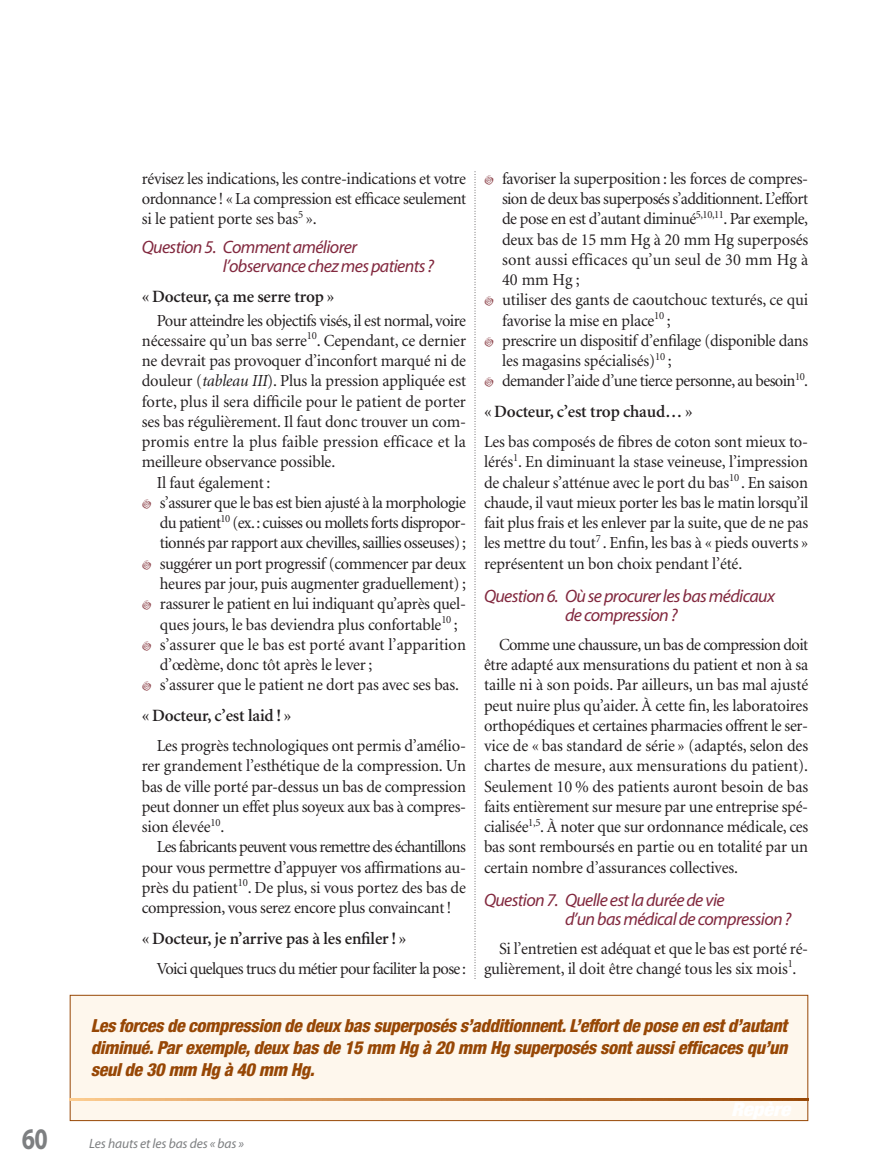
<style>
.page{position:relative;width:878px;height:1175px;background:#fff}
.page>*{position:absolute;margin:0;border:0;box-sizing:border-box;transform-origin:0 0}
.t1{font:700 30px "Myriad";color:#7d7f81;scale:.8 1}
.t2{font:italic 800 condensed 18px/21.8px "Helvetica Neue";letter-spacing:-.02em;color:#974705;text-align:justify}
.t3{font:italic 18px/19.5px "Myriad";letter-spacing:-.035em;color:#82293f}
.t4{font:600 17.25px "Minion";letter-spacing:-.01em;color:#231f20}
.t5{font:16.8px/20.2px "Minion";letter-spacing:-.015em;color:#231f20;text-align:justify}
.t6{font:16.8px "Minion";letter-spacing:-.04em;color:#231f20}
.t7{font:16.8px "Minion";letter-spacing:.01em;color:#231f20}
.t8{font:italic 13.5px "Myriad";letter-spacing:-.01em;color:#7d7f81}
.s1{font-style:italic}
</style>
<div class="page">
<svg style="left:474px;top:172px;width:1px;height:807px"></svg>
<div style="left:70px;top:995px;width:737px;height:125px;background:#fef7ed"></div>
<div style="left:70px;top:994px;width:738px;height:126px;border:1px solid #974705"></div>
<hr style="left:70px;top:1098px;width:2px;height:22px;background:#fdcd90">
<svg style="left:76px;top:1098px;width:17px;height:22px"></svg>
<hr style="left:97px;top:1098px;width:2px;height:22px;background:#f9c78a">
<svg style="left:103px;top:1098px;width:17px;height:22px"></svg>
<hr style="left:124px;top:1098px;width:2px;height:22px;background:#f5c284">
<svg style="left:130px;top:1098px;width:55px;height:22px"></svg>
<hr style="left:189px;top:1098px;width:2px;height:22px;background:#ebb276">
<svg style="left:195px;top:1098px;width:17px;height:22px"></svg>
<hr style="left:216px;top:1098px;width:2px;height:22px;background:#e6ae71">
<svg style="left:222px;top:1098px;width:17px;height:22px"></svg>
<hr style="left:243px;top:1098px;width:2px;height:22px;background:#e3a66b">
<svg style="left:249px;top:1098px;width:55px;height:22px"></svg>
<hr style="left:308px;top:1098px;width:2px;height:22px;background:#d99a5f">
<svg style="left:314px;top:1098px;width:17px;height:22px"></svg>
<hr style="left:335px;top:1098px;width:2px;height:22px;background:#d59559">
<svg style="left:341px;top:1098px;width:17px;height:22px"></svg>
<hr style="left:362px;top:1098px;width:2px;height:22px;background:#d18f53">
<svg style="left:368px;top:1098px;width:55px;height:22px"></svg>
<hr style="left:427px;top:1098px;width:2px;height:22px;background:#c98447">
<svg style="left:433px;top:1098px;width:17px;height:22px"></svg>
<hr style="left:454px;top:1098px;width:2px;height:22px;background:#c57f42">
<svg style="left:460px;top:1098px;width:17px;height:22px"></svg>
<hr style="left:481px;top:1098px;width:2px;height:22px;background:#c27a3d">
<svg style="left:487px;top:1098px;width:82px;height:22px"></svg>
<hr style="left:573px;top:1098px;width:2px;height:22px;background:#b46b2c">
<svg style="left:579px;top:1098px;width:17px;height:22px"></svg>
<hr style="left:600px;top:1098px;width:2px;height:22px;background:#b16728">
<svg style="left:606px;top:1098px;width:17px;height:22px"></svg>
<hr style="left:627px;top:1098px;width:2px;height:22px;background:#ae6323">
<svg style="left:633px;top:1098px;width:55px;height:22px"></svg>
<hr style="left:692px;top:1098px;width:2px;height:22px;background:#a55818">
<svg style="left:698px;top:1098px;width:17px;height:22px"></svg>
<hr style="left:719px;top:1098px;width:2px;height:22px;background:#a25414">
<svg style="left:725px;top:1098px;width:17px;height:22px"></svg>
<hr style="left:746px;top:1098px;width:2px;height:22px;background:#9e500f">
<svg style="left:752px;top:1098px;width:55px;height:22px"></svg>
<h1 class="t1" style="left:22px;top:1127px;width:34px">60</h1>
<p class="t5" style="left:142px;top:170px;width:326px">révisez les indications, les contre-indications et votre ordonnance ! « La compression est efficace seulement si le patient porte ses bas<sup>5</sup> ».</p>
<p class="t3" style="left:223px;top:238px;width:213px;text-indent:-81px">Question 5. Comment améliorer l’observance chez mes patients ?</p>
<p class="t4" style="left:142px;top:289px;width:194px">« Docteur, ça me serre trop »</p>
<p class="t5" style="left:157px;top:311px;width:310px">Pour atteindre les objectifs visés, il est normal, voire</p>
<p class="t5" style="left:142px;top:332px;width:326px">nécessaire qu’un bas serre<sup>10</sup>. Cependant, ce dernier</p>
<p class="t5" style="left:142px;top:352px;width:326px">ne devrait pas provoquer d’inconfort marqué ni de</p>
<p class="t5" style="left:142px;top:372px;width:326px">douleur (<span class="s1">tableau III</span>). Plus la pression appliquée est</p>
<p class="t5" style="left:142px;top:392px;width:325px">forte, plus il sera difficile pour le patient de porter</p>
<p class="t5" style="left:142px;top:413px;width:326px">ses bas régulièrement. Il faut donc trouver un com-</p>
<p class="t7" style="left:142px;top:435px;width:326px">promis entre la plus faible pression efficace et la</p>
<p class="t5" style="left:142px;top:453px;width:195px">meilleure observance possible.</p>
<p class="t5" style="left:157px;top:473px;width:115px">Il faut également :</p>
<p class="t5" style="left:160px;top:494px;width:308px">s’assurer que le bas est bien ajusté à la morphologie</p>
<p class="t6" style="left:160px;top:516px;width:307px">du patient<sup>10</sup> (ex.: cuisses ou mollets forts dispropor-</p>
<p class="t5" style="left:160px;top:534px;width:307px">tionnés par rapport aux chevilles, saillies osseuses);</p>
<p class="t5" style="left:160px;top:554px;width:308px">suggérer un port progressif (commencer par deux</p>
<p class="t5" style="left:160px;top:575px;width:307px">heures par jour, puis augmenter graduellement) ;</p>
<p class="t5" style="left:160px;top:595px;width:307px">rassurer le patient en lui indiquant qu’après quel-</p>
<p class="t5" style="left:160px;top:615px;width:299px">ques jours, le bas deviendra plus confortable<sup>10</sup> ;</p>
<p class="t5" style="left:160px;top:635px;width:307px">s’assurer que le bas est porté avant l’apparition</p>
<p class="t5" style="left:160px;top:656px;width:214px">d’œdème, donc tôt après le lever ;</p>
<p class="t5" style="left:160px;top:676px;width:301px">s’assurer que le patient ne dort pas avec ses bas.</p>
<p class="t4" style="left:142px;top:708px;width:151px">« Docteur, c’est laid ! »</p>
<p class="t5" style="left:142px;top:737px;width:326px;text-indent:15px">Les progrès technologiques ont permis d’amélio&shy;rer grandement l’esthétique de la compression. Un bas de ville porté par-dessus un bas de compression peut donner un effet plus soyeux aux bas à compres&shy;sion élevée<sup>10</sup>.</p>
<p class="t5" style="left:142px;top:838px;width:325px;text-indent:15px">Les fabricants peuvent vous remettre des échantillons pour vous permettre d’appuyer vos affirmations au&shy;près du patient<sup>10</sup>. De plus, si vous portez des bas de compression, vous serez encore plus convaincant !</p>
<p class="t4" style="left:142px;top:931px;width:266px">« Docteur, je n’arrive pas à les enfiler ! »</p>
<p class="t6" style="left:157px;top:962px;width:310px">Voici quelques trucs du métier pour faciliter la pose:</p>
<p class="t5" style="left:502px;top:170px;width:308px;text-align:left">favoriser la superposition : les forces de compres&shy;sion de deux bas superposés s’additionnent. L’effort de pose en est d’autant diminué<sup>5,10,11</sup>. Par exemple, deux bas de 15 mm Hg à 20 mm Hg superposés sont aussi efficaces qu’un seul de 30 mm Hg à 40 mm Hg ;<br>utiliser des gants de caoutchouc texturés, ce qui favorise la mise en place<sup>10</sup> ;<br>prescrire un dispositif d’enfilage (disponible dans les magasins spécialisés)<sup>10</sup> ;<br>demander l’aide d’une tierce personne, au besoin<sup>10</sup>.</p>
<p class="t4" style="left:484px;top:404px;width:210px">« Docteur, c’est trop chaud… »</p>
<p class="t5" style="left:484px;top:433px;width:326px">Les bas composés de fibres de coton sont mieux to&shy;lérés<sup>1</sup>. En diminuant la stase veineuse, l’impression de chaleur s’atténue avec le port du bas<sup>10</sup> . En saison chaude, il vaut mieux porter les bas le matin lorsqu’il fait plus frais et les enlever par la suite, que de ne pas les mettre du tout<sup>7</sup> . Enfin, les bas à « pieds ouverts » représentent un bon choix pendant l’été.</p>
<p class="t3" style="left:565px;top:587px;width:211px;text-indent:-81px">Question 6. Où se procurer les bas médicaux de compression ?</p>
<p class="t5" style="left:484px;top:635px;width:326px;text-indent:15px">Comme une chaussure, un bas de compression doit être adapté aux mensurations du patient et non à sa taille ni à son poids. Par ailleurs, un bas mal ajusté peut nuire plus qu’aider. À cette fin, les laboratoires orthopédiques et certaines pharmacies offrent le ser&shy;vice de « bas standard de série » (adaptés, selon des chartes de mesure, aux mensurations du patient).<br>Seulement 10 % des patients auront besoin de bas faits entièrement sur mesure par une entreprise spé&shy;cialisée<sup>1,5</sup>. À noter que sur ordonnance médicale, ces bas sont remboursés en partie ou en totalité par un certain nombre d’assurances collectives.</p>
<p class="t3" style="left:565px;top:891px;width:228px;text-indent:-81px">Question 7. Quelle est la durée de vie<br>d’un bas médical de compression ?</p>
<p class="t5" style="left:484px;top:939px;width:326px;text-indent:15px">Si l’entretien est adéquat et que le bas est porté ré&shy;gulièrement, il doit être changé tous les six mois<sup>1</sup>.</p>
<p class="t2" style="left:91px;top:1016px;width:701px">Les forces de compression de deux bas superposés s’additionnent. L’effortde pose en estd’autant diminué. Parexemple, deux bas de 15 mm Hg à 20 mm Hg superposés sontaussiefficaces qu’un seulde 30 mm Hg à 40 mm Hg.</p>
<p class="t8" style="left:89px;top:1138px;width:156px">Les hauts et les bas des « bas »</p>
</div>
